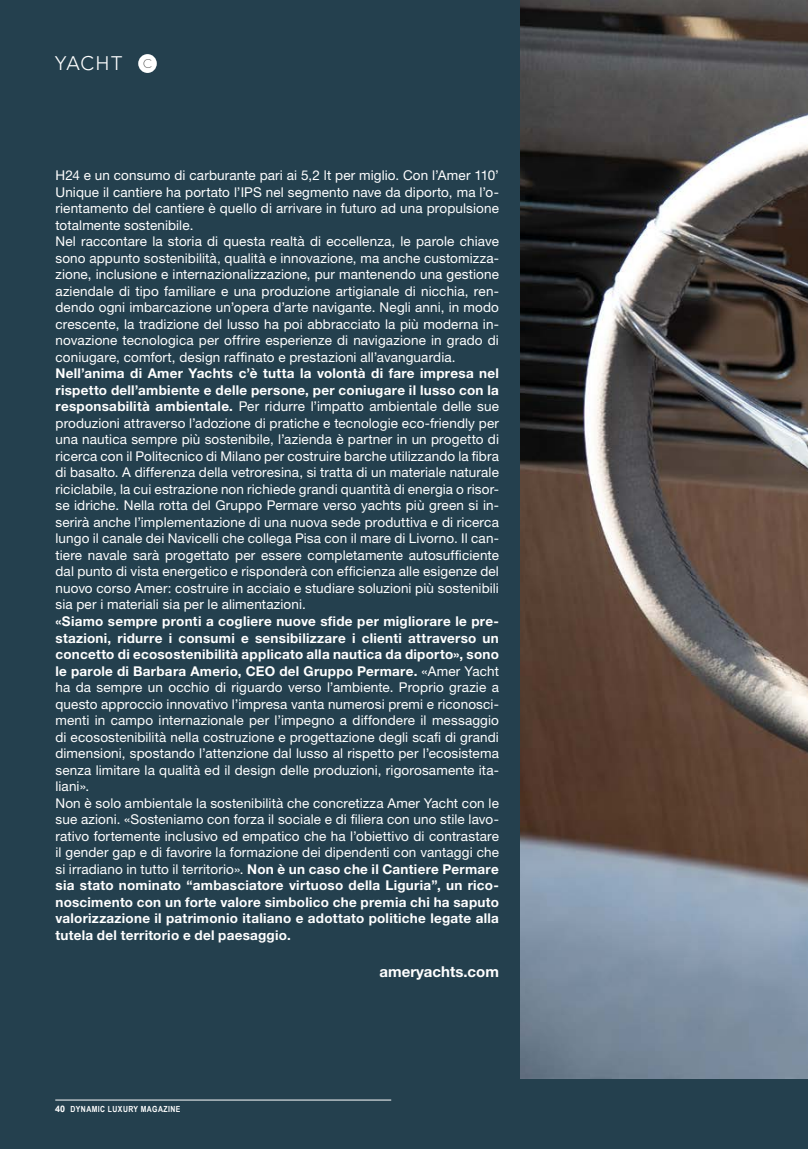
<style>
.page{position:relative;width:808px;height:1149px;background:#fff}
.page>*{position:absolute;margin:0;border:0;box-sizing:border-box;transform-origin:0 0}
.t1{font:300 19.5px "Avenir LT Std";letter-spacing:.055em;color:#fff}
.t2{font:700 15px "Helvetica Neue LT Std";color:#fff}
.t3{font:13.5px/16.5px "Helvetica Neue LT Std";letter-spacing:.01em;color:#fff}
.t4{font:700 8.4px "Arial Narrow";letter-spacing:.05em;color:#fff}
.s1{font-weight:700}
.s2{font-family:"Arial";font-size:9px}
</style>
<div class="page">
<div style="left:0;top:0;width:808px;height:1148px;background:#24404e"></div>
<img style="left:520px;top:0;width:288px;height:1077px">
<div style="left:138px;top:54px;width:19px;height:19px;background:#fff;border-radius:50%"></div>
<svg style="left:143px;top:59px;width:9px;height:9px"></svg>
<hr style="left:55px;top:1099px;width:336px;height:1px;background:#fff">
<h1 class="t1" style="left:55px;top:52px;width:68px">YACHT</h1>
<p class="t3" style="left:55px;top:167px;width:445px">H24 e un consumo di carburante pari ai 5,2 lt per miglio. Con l’Amer 110’ Unique il cantiere ha portato l’IPS nel segmento nave da diporto, ma l’o&shy;rientamento del cantiere è quello di arrivare in futuro ad una propulsione totalmente sostenibile.<br>Nel raccontare la storia di questa realtà di eccellenza, le parole chiave sono appunto sostenibilità, qualità e innovazione, ma anche customizza&shy;zione, inclusione e internazionalizzazione, pur mantenendo una gestione aziendale di tipo familiare e una produzione artigianale di nicchia, ren&shy;dendo ogni imbarcazione un’opera d’arte navigante. Negli anni, in modo crescente, la tradizione del lusso ha poi abbracciato la più moderna in&shy;novazione tecnologica per offrire esperienze di navigazione in grado di coniugare, comfort, design raffinato e prestazioni all’avanguardia.</p>
<p class="t3" style="left:55px;top:365px;width:445px;text-align:justify"><span class="s1">Nell’anima di Amer Yachts c’è tutta la volontà di fare impresa nel rispetto dell’ambiente e delle persone, per coniugare il lusso con la responsabilità ambientale.</span> Per ridurre l’impatto ambientale delle sue produzioni attraverso l’adozione di pratiche e tecnologie eco-friendly per una nautica sempre più sostenibile, l’azienda è partner in un progetto di ricerca con il Politecnico di Milano per costruire barche utilizzando la fibra di basalto. A differenza della vetroresina, si tratta di un materiale naturale riciclabile, la cui estrazione non richiede grandi quantità di energia o risor&shy;se idriche. Nella rotta del Gruppo Permare verso yachts più green si in&shy;serirà anche l’implementazione di una nuova sede produttiva e di ricerca lungo il canale dei Navicelli che collega Pisa con il mare di Livorno. Il can&shy;tiere navale sarà progettato per essere completamente autosufficiente dal punto di vista energetico e risponderà con efficienza alle esigenze del nuovo corso Amer: costruire in acciaio e studiare soluzioni più sostenibili sia per i materiali sia per le alimentazioni.</p>
<p class="t3" style="left:55px;top:612px;width:445px"><span class="s1">«Siamo sempre pronti a cogliere nuove sfide per migliorare le pre&shy;stazioni, ridurre i consumi e sensibilizzare i clienti attraverso un concetto di ecosostenibilità applicato alla nautica da diporto», sono le parole di Barbara Amerio, CEO del Gruppo Permare.</span> «Amer Yacht ha da sempre un occhio di riguardo verso l’ambiente. Proprio grazie a questo approccio innovativo l’impresa vanta numerosi premi e riconosci&shy;menti in campo internazionale per l’impegno a diffondere il messaggio di ecosostenibilità nella costruzione e progettazione degli scafi di grandi dimensioni, spostando l’attenzione dal lusso al rispetto per l’ecosistema senza limitare la qualità ed il design delle produzioni, rigorosamente ita&shy;liani».<br>Non è solo ambientale la sostenibilità che concretizza Amer Yacht con le sue azioni. «Sosteniamo con forza il sociale e di filiera con uno stile lavo&shy;rativo fortemente inclusivo ed empatico che ha l’obiettivo di contrastare il gender gap e di favorire la formazione dei dipendenti con vantaggi che si irradiano in tutto il territorio». <span class="s1">Non è un caso che il Cantiere Permare sia stato nominato “ambasciatore virtuoso della Liguria”, un rico&shy;noscimento con un forte valore simbolico che premia chi ha saputo valorizzazione il patrimonio italiano e adottato politiche legate alla tutela del territorio e del paesaggio.</span></p>
<p class="t2" style="left:379px;top:961px;width:121px">ameryachts.com</p>
<p class="t4" style="left:55px;top:1102px;width:127px"><span class="s2">40</span> DYNAMIC LUXURY MAGAZINE</p>
</div>
